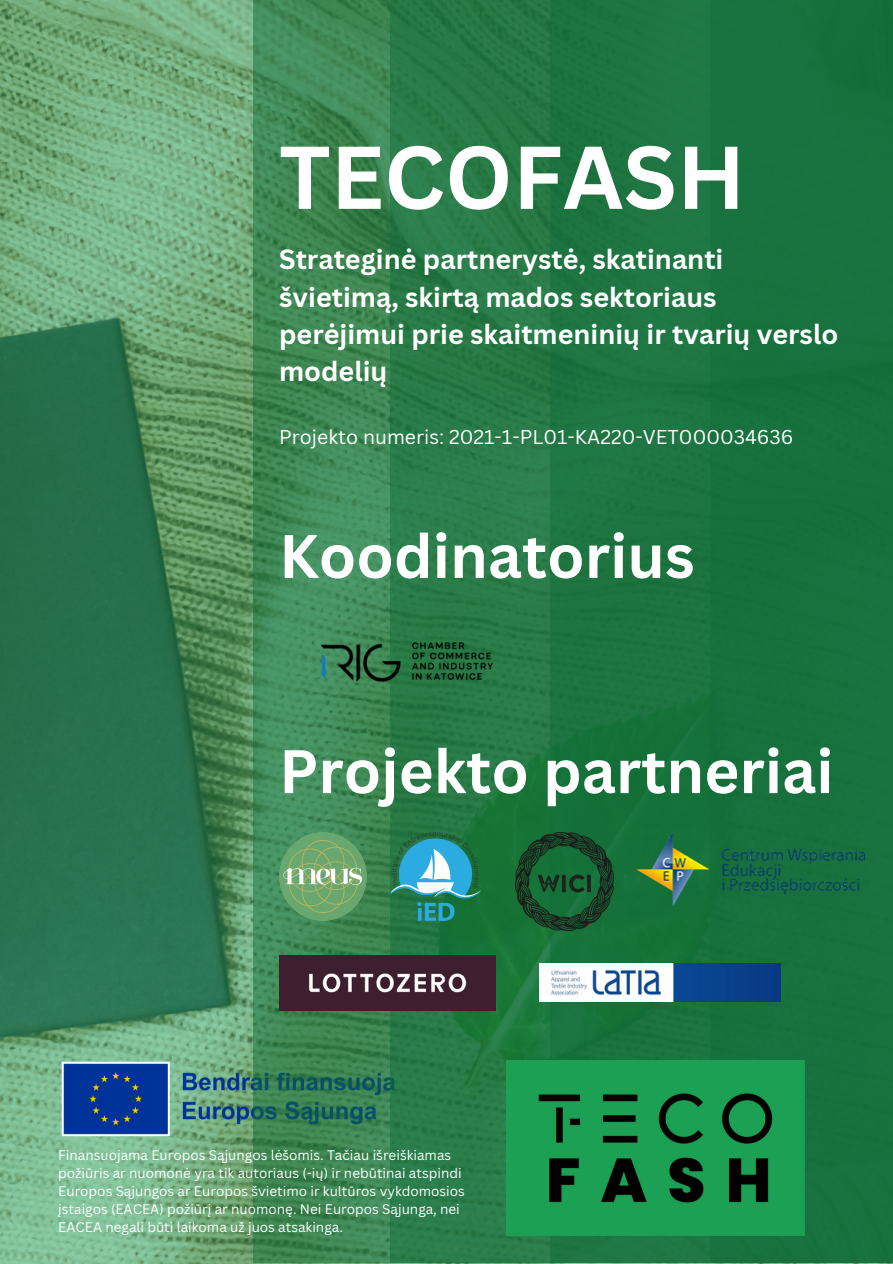
<style>
.page{position:relative;width:893px;height:1264px;background:#fff}
.page>*{position:absolute;margin:0;border:0;box-sizing:border-box;transform-origin:0 0}
.t1{font:700 87px "Canva Sans";color:#fff}
.t2{font:700 60px "Canva Sans";color:#fff}
.t3{font:700 27px/37.2px "Canva Sans";color:#fff}
.t4{font:19.5px "Canva Sans";color:#fff}
.t5{font:13.5px/18px "Canva Sans";color:#fff}
</style>
<div class="page">
<img style="left:0;top:0;width:892px;height:1263px">
<img style="left:58px;top:1058px;width:195px;height:81px">
<svg style="left:253px;top:0;width:137px;height:1262px;background:#3e8856"></svg>
<svg style="left:390px;top:0;width:160px;height:1262px;background:#277a46"></svg>
<div style="left:550px;top:0;width:342px;height:1262px;background:#1e7441"></div>
<div style="left:710px;top:0;width:182px;height:1262px;background:#126d39"></div>
<img style="left:506px;top:1060px;width:298px;height:175px">
<img style="left:279px;top:608px;width:246px;height:110px">
<img style="left:390px;top:832px;width:90px;height:88px">
<img style="left:279px;top:832px;width:88px;height:88px">
<img style="left:515px;top:832px;width:98px;height:98px">
<img style="left:636px;top:833px;width:228px;height:72px">
<img style="left:539px;top:963px;width:241px;height:38px">
<img style="left:279px;top:955px;width:216px;height:55px">
<p class="t1" style="left:279px;top:116px;width:468px">TECOFASH</p>
<h2 class="t3" style="left:279px;top:240px;width:560px">Strateginė partnerystė, skatinanti švietimą, skirtą mados sektoriaus perėjimui prie skaitmeninių ir tvarių verslo modelių</h2>
<p class="t4" style="left:279px;top:422px;width:515px">Projekto numeris: 2021-1-PL01-KA220-VET000034636</p>
<p class="t2" style="left:279px;top:514px;width:417px">Koodinatorius</p>
<p class="t2" style="left:279px;top:729px;width:556px">Projekto partneriai</p>
<p class="t5" style="left:58px;top:1145px;width:408px">Finansuojama Europos Sąjungos lėšomis. Tačiau išreiškiamas požiūris ar nuomonė yra tik autoriaus (-ių) ir nebūtinai atspindi Europos Sąjungos ar Europos švietimo ir kultūros vykdomosios įstaigos (EACEA) požiūrį ar nuomonę. Nei Europos Sąjunga, nei EACEA negali būti laikoma už juos atsakinga.</p>
</div>
